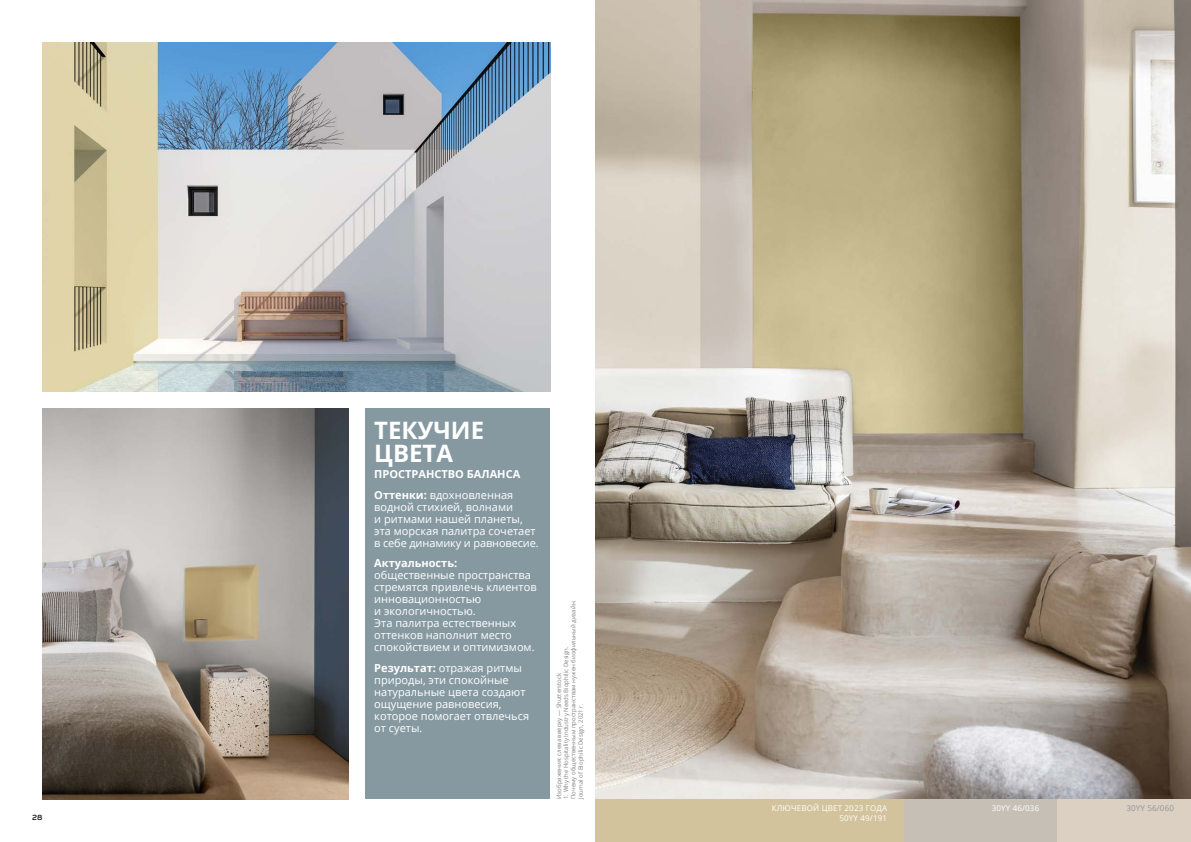
<style>
.page{position:relative;width:1191px;height:842px;background:#fff}
.page>*{position:absolute;margin:0;border:0;box-sizing:border-box;transform-origin:0 0}
.t1{font:700 24px/23px "Open Sans";color:#fff}
.t2{font:11px/12px "Open Sans";color:#fff}
.t3{font:700 11px/20.5px "Open Sans";color:#fff}
.t4{font:8px/10px "Open Sans";letter-spacing:.02em;color:#fff;text-align:right}
.t5{font:8px "Open Sans";letter-spacing:.02em;color:#939598}
.t6{font:700 8px "Colour Sans";color:#231f20}
.t7{font:6px/7.2px "Open Sans";color:#808285}
.s1{font-weight:400}
.s2{font-weight:700}
</style>
<div class="page">
<img style="left:595px;top:0;width:596px;height:799px">
<div style="left:595px;top:799px;width:309px;height:43px;background:#d2c39c"></div>
<img style="left:43px;top:43px;width:507px;height:348px">
<img style="left:43px;top:408px;width:306px;height:391px">
<div style="left:1056px;top:799px;width:135px;height:43px;background:#dcd0c3"></div>
<div style="left:366px;top:408px;width:184px;height:391px;background:#8699a1"></div>
<div style="left:904px;top:799px;width:152px;height:43px;background:#c6bfb6"></div>
<p class="t6" style="left:32px;top:810px;width:12px">28</p>
<h1 class="t1" style="left:374px;top:418px;width:111px">ТЕКУЧИЕ<br>ЦВЕТА</h1>
<p class="t3" style="left:374px;top:463px;width:147px">ПРОСТРАНСТВО БАЛАНСА<br>Оттенки: <span class="s1">вдохновленная</span></p>
<p class="t2" style="left:374px;top:500px;width:166px">водной стихией, волнами<br>и ритмами нашей планеты, эта морская палитра сочетает в себе динамику и равновесие.</p>
<p class="t3" style="left:374px;top:553px;width:84px">Актуальность:</p>
<p class="t2" style="left:374px;top:569px;width:164px">общественные пространства стремятся привлечь клиентов инновационностью<br>и экологичностью.<br>Эта палитра естественных оттенков наполнит место спокойствием и оптимизмом.</p>
<p class="t2" style="left:374px;top:661px;width:156px"><span class="s2">Результат:</span> отражая ритмы природы, эти спокойные натуральные цвета создают ощущение равновесия, которое помогает отвлечься от суеты.</p>
<p class="t7" style="left:562px;top:799px;width:200px;rotate:-90deg">1. Why the Hospitality Industry Needs Biophilic Design.<br>Почему общественным пространствам нужен биофильный дизайн.<br>Journal of Biophilic Design, 2021 г.</p>
<p class="t7" style="left:555px;top:799px;width:128px;rotate:-90deg">Изображения: слева вверху — Shutterstock</p>
<p class="t4" style="left:771px;top:803px;width:117px">КЛЮЧЕВОЙ ЦВЕТ 2023 ГОДА<br>50YY 49/191</p>
<p class="t4" style="left:991px;top:803px;width:49px">30YY 46/036</p>
<p class="t5" style="left:1126px;top:802px;width:49px">30YY 56/060</p>
</div>
